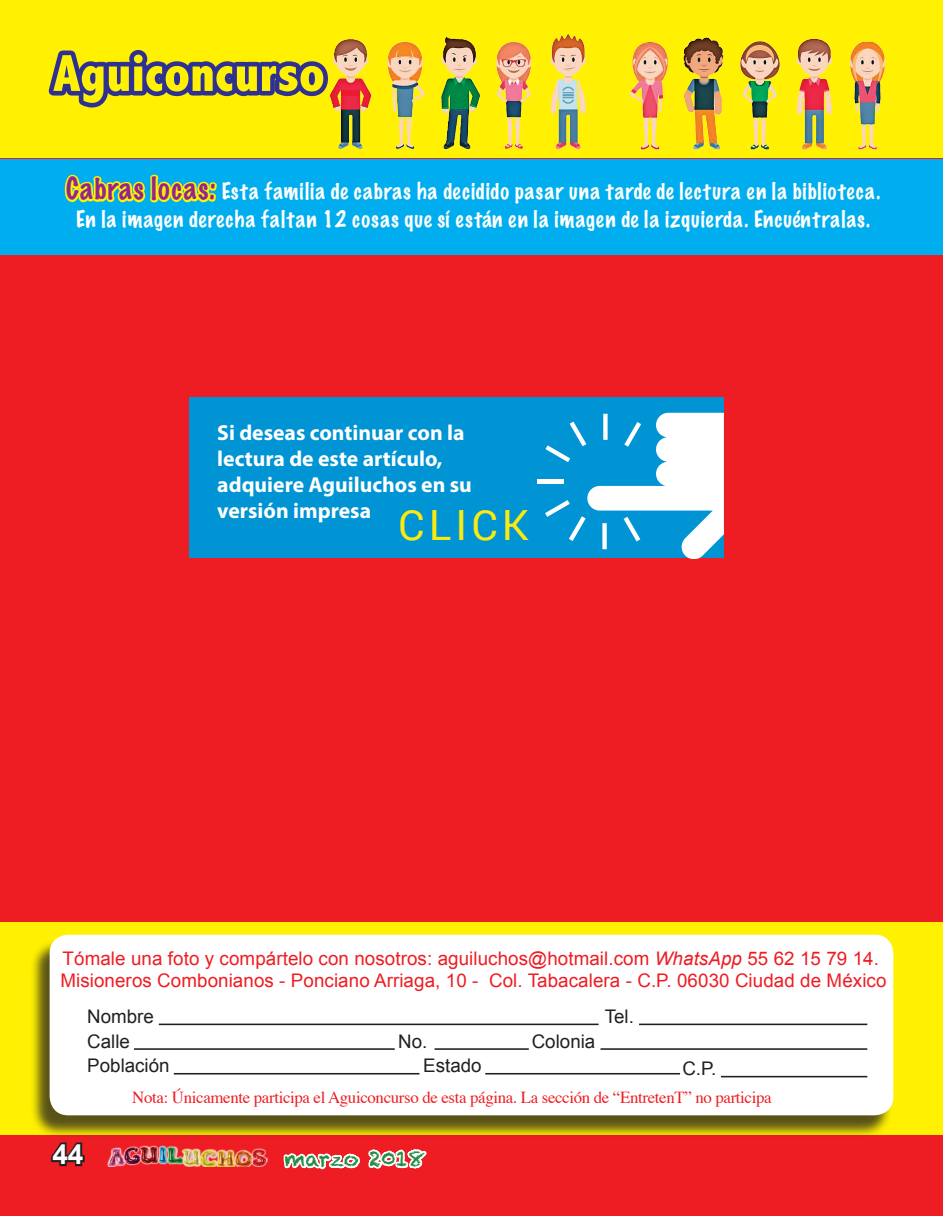
<style>
.page{position:relative;width:943px;height:1216px;background:#fff}
.page>*{position:absolute;margin:0;border:0;box-sizing:border-box;transform-origin:0 0}
.Nombres_de_Secciones{font:800 condensed 52.5px "Abadi";color:#fff101}
.t1{font:41.65px "Roboto";letter-spacing:.1em;color:#fbe910}
.t2{font:700 28px "Arial";color:#fff}
.t3{font:700 21.7px/26.1px "Myriad Pro";color:#fff}
.t4{font:100 21px "Marker Felt";letter-spacing:.05em;color:#fff}
.t5{font:21px "Chalkduster";color:#208b43}
.t6{font:18.72px "Arial";letter-spacing:.005em;color:#ee1d23}
.t7{font:18.72px "Arial";color:#231f20}
.t8{font:16.8px "Times";letter-spacing:-.02em;color:#ee1d23}
.s1{font-size:28px;color:#90268f}
.s2{font-style:italic}
</style>
<div class="page">
<div style="left:0;top:0;width:943px;height:1215px;background:#ee1d23"></div>
<svg style="left:51px;top:1142px;width:34px;height:25px"></svg>
<svg style="left:283px;top:1149px;width:144px;height:21px"></svg>
<div style="left:0;top:159px;width:943px;height:95px;background:#00aeef"></div>
<div style="left:0;top:922px;width:943px;height:213px;background:#fff101"></div>
<svg style="left:64px;top:174px;width:153px;height:29px"></svg>
<div style="left:30px;top:939px;width:862px;height:199px;background:#231f20;opacity:.75"></div>
<div style="left:50px;top:934px;width:843px;height:181px;background:#fff;border-radius:19px"></div>
<hr style="left:159px;top:1023px;width:439px;height:2px;background:#231f20">
<hr style="left:639px;top:1023px;width:228px;height:2px;background:#231f20">
<hr style="left:600px;top:1048px;width:267px;height:1px;background:#231f20">
<hr style="left:721px;top:1075px;width:146px;height:2px;background:#231f20">
<hr style="left:485px;top:1072px;width:195px;height:2px;background:#231f20">
<hr style="left:434px;top:1048px;width:95px;height:1px;background:#231f20">
<hr style="left:134px;top:1048px;width:261px;height:1px;background:#231f20">
<hr style="left:174px;top:1072px;width:245px;height:2px;background:#231f20">
<div style="left:0;top:0;width:943px;height:157px;background:#fff101"></div>
<img style="left:629px;top:37px;width:257px;height:113px">
<img style="left:335px;top:34px;width:252px;height:116px">
<svg style="left:48px;top:49px;width:287px;height:61px"></svg>
<div style="left:189px;top:397px;width:534px;height:160px;background:#0094d4"></div>
<hr style="left:537px;top:479px;width:26px;height:4px;background:#fff">
<svg style="left:545px;top:413px;width:179px;height:146px"></svg>
<p class="Nombres_de_Secciones" style="left:53px;top:43px;width:273px">Aguiconcurso</p>
<p class="t4" style="left:66px;top:175px;width:815px"><span class="s1">Cabras locas:</span> Esta familia de cabras ha decidido pasar una tarde de lectura en la biblioteca.</p>
<p class="t4" style="left:76px;top:203px;width:795px">En la imagen derecha faltan 12 cosas que sí están en la imagen de la izquierda. Encuéntralas.</p>
<p class="t3" style="left:217px;top:419px;width:256px">Si deseas continuar con la lectura de este artículo, adquiere Aguiluchos en su versión impresa</p>
<p class="t1" style="left:398px;top:496px;width:132px">CLICK</p>
<p class="t6" style="left:63px;top:945px;width:817px">Tómale una foto y compártelo con nosotros: aguiluchos@hotmail.com <span class="s2">WhatsApp</span> 55 62 15 79 14.</p>
<p class="t6" style="left:60px;top:968px;width:827px">Misioneros Combonianos - Ponciano Arriaga, 10 - Col. Tabacalera - C.P. 06030 Ciudad de México</p>
<p class="t7" style="left:87px;top:1004px;width:68px">Nombre</p>
<p class="t7" style="left:604px;top:1004px;width:31px">Tel.</p>
<p class="t7" style="left:398px;top:1028px;width:31px">No.</p>
<p class="t7" style="left:532px;top:1028px;width:65px">Colonia</p>
<p class="t7" style="left:423px;top:1053px;width:60px">Estado</p>
<p class="t7" style="left:682px;top:1056px;width:36px">C.P.</p>
<p class="t8" style="left:132px;top:1081px;width:641px">Nota: Únicamente participa el Aguiconcurso de esta página. La sección de “EntretenT” no participa</p>
<p class="t7" style="left:87px;top:1028px;width:44px">Calle</p>
<p class="t7" style="left:87px;top:1053px;width:84px">Población</p>
<p class="t2" style="left:52px;top:1135px;width:33px">44</p>
<p class="t5" style="left:284px;top:1146px;width:135px">enero 2018</p>
<p class="t5" style="left:284px;top:1146px;width:142px">marzo 2018</p>
</div>
